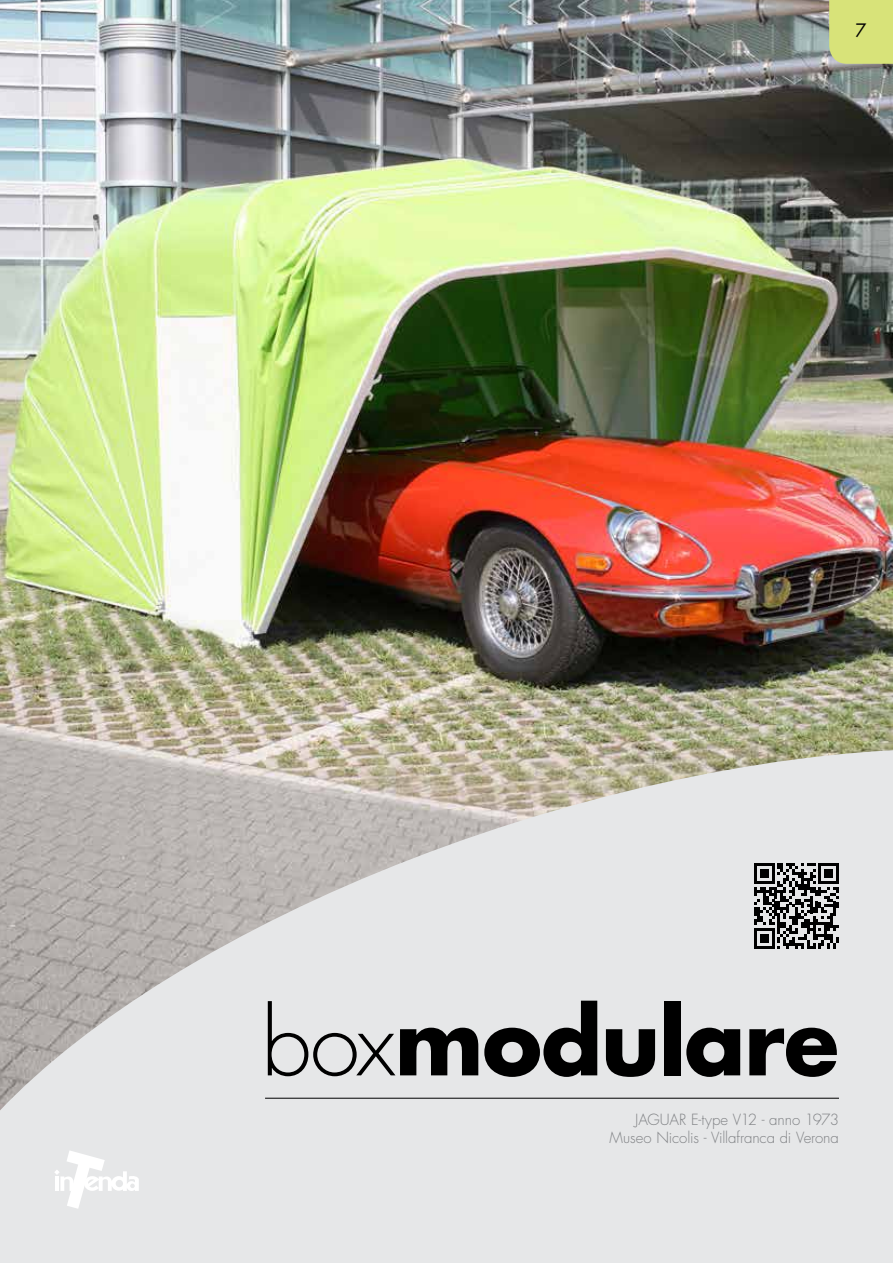
<style>
.page{position:relative;width:893px;height:1263px;background:#fff}
.page>*{position:absolute;margin:0;border:0;box-sizing:border-box;transform-origin:0 0}
.t1{font:700 90px "Futura LT";letter-spacing:-.015em;color:#000}
.t2{font:18px "Futura LT";color:#000}
.t3{font:300 15px/18px "Futura LT";letter-spacing:-.01em;color:#808285;text-align:right}
.s1{font-weight:300}
</style>
<div class="page">
<img style="left:0;top:0;width:893px;height:702px">
<svg style="left:0;top:702px;width:893px;height:561px;background:#d7d6d2"></svg>
<hr style="left:265px;top:1098px;width:574px;height:1px;background:#000">
<svg style="left:754px;top:863px;width:85px;height:85px;background:#6d6d6e"></svg>
<div style="left:829px;top:0;width:64px;height:64px;background:#d8e379"></div>
<svg style="left:54px;top:1150px;width:85px;height:59px"></svg>
<p class="t2" style="left:855px;top:19px;width:13px">7</p>
<h1 class="t1" style="left:261px;top:982px;width:580px"><span class="s1">box</span>modulare</h1>
<p class="t3" style="left:610px;top:1111px;width:231px">JAGUAR E-type V12 - anno 1973<br>Museo Nicolis - Villafranca di Verona</p>
</div>
